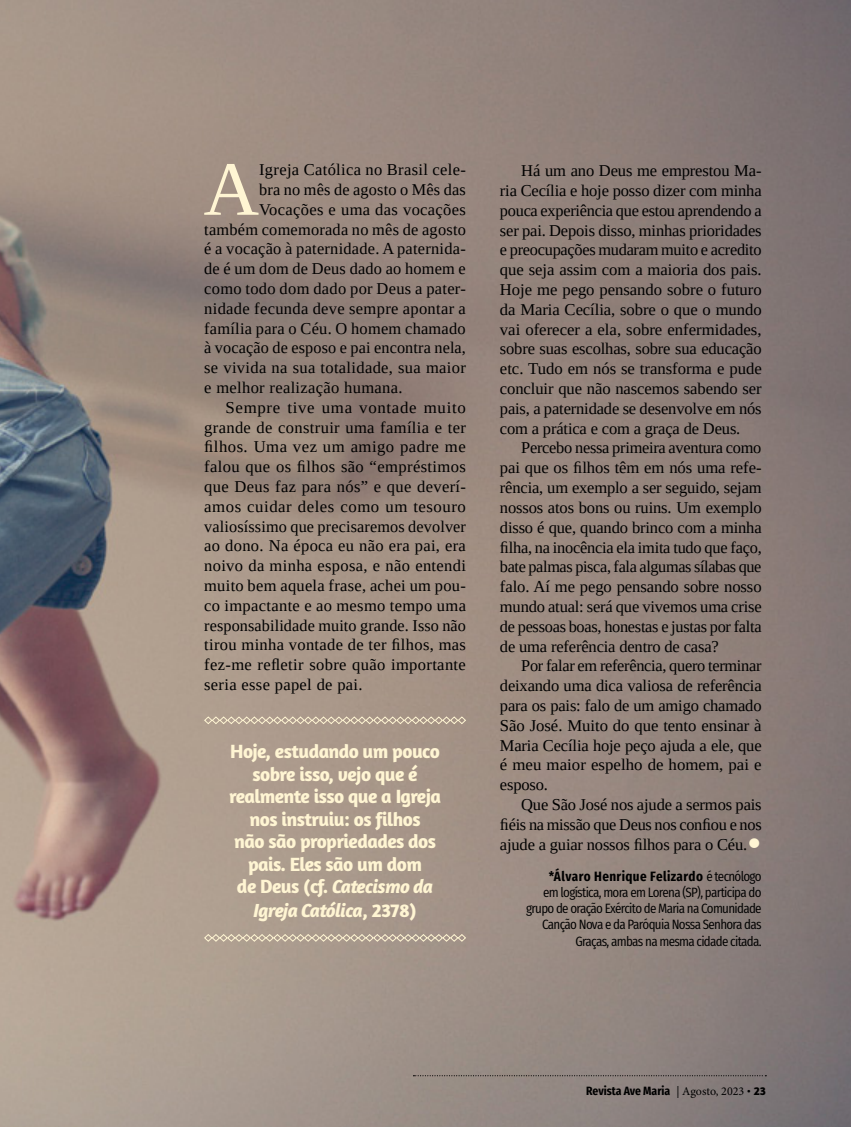
<style>
.page{position:relative;width:851px;height:1127px;background:#fff}
.page>*{position:absolute;margin:0;border:0;box-sizing:border-box;transform-origin:0 0}
.t1{font:76.95px "Tinos";color:#fff5d3}
.t2{font:41.25px "Tinos";color:#fff5d3}
.t3{font:700 19.5px/22.6px "Amaranth";letter-spacing:-.03em;color:#fff5d3;text-align:center}
.t4{font:16.5px/19.8px "Tinos";letter-spacing:.02em;color:#000;text-align:justify}
.t5{font:16.5px "Tinos";letter-spacing:.04em;color:#000}
.t6{font:13.5px/16.2px "Fira Sans Condensed";letter-spacing:-.05em;color:#000;text-align:right}
.t7{font:700 12px "Fira Sans Condensed";color:#000}
.s1{font-style:italic}
.s2{font-weight:700}
.s3{font-family:"Minion Pro";font-weight:400}
.s4{font-family:"Amaranth"}
</style>
<div class="page">
<img style="left:0;top:0;width:850px;height:1127px">
<svg style="left:204px;top:716px;width:262px;height:8px;background:#c3b4a0"></svg>
<svg style="left:204px;top:933px;width:262px;height:9px;background:#c0b29f"></svg>
<svg style="left:413px;top:1075px;width:353px;height:1px"></svg>
<h1 class="t1" style="left:203px;top:139px;width:57px">A</h1>
<p class="t4" style="left:259px;top:160px;width:208px">Igreja Católica no Brasil cele-</p>
<p class="t4" style="left:259px;top:179px;width:208px">bra no mês de agosto o Mês das</p>
<p class="t4" style="left:259px;top:199px;width:208px">Vocações e uma das vocações</p>
<p class="t4" style="left:204px;top:219px;width:263px">também comemorada no mês de agosto</p>
<p class="t4" style="left:204px;top:239px;width:263px">é a vocação à paternidade. A paternida-</p>
<p class="t4" style="left:204px;top:259px;width:263px">de é um dom de Deus dado ao homem e</p>
<p class="t4" style="left:204px;top:278px;width:263px">como todo dom dado por Deus a pater-</p>
<p class="t4" style="left:204px;top:298px;width:263px">nidade fecunda deve sempre apontar a</p>
<p class="t4" style="left:204px;top:318px;width:263px">família para o Céu. O homem chamado</p>
<p class="t4" style="left:204px;top:338px;width:263px">à vocação de esposo e pai encontra nela,</p>
<p class="t4" style="left:204px;top:358px;width:263px">se vivida na sua totalidade, sua maior</p>
<p class="t4" style="left:204px;top:377px;width:200px">e melhor realização humana.</p>
<p class="t5" style="left:225px;top:397px;width:242px">Sempre tive uma vontade muito</p>
<p class="t4" style="left:204px;top:417px;width:263px">grande de construir uma família e ter</p>
<p class="t4" style="left:204px;top:437px;width:263px">filhos. Uma vez um amigo padre me</p>
<p class="t4" style="left:204px;top:457px;width:263px">falou que os filhos são “empréstimos</p>
<p class="t4" style="left:204px;top:476px;width:263px">que Deus faz para nós” e que deverí-</p>
<p class="t4" style="left:204px;top:496px;width:263px">amos cuidar deles como um tesouro</p>
<p class="t4" style="left:204px;top:516px;width:263px">valiosíssimo que precisaremos devolver</p>
<p class="t4" style="left:204px;top:536px;width:263px">ao dono. Na época eu não era pai, era</p>
<p class="t4" style="left:204px;top:556px;width:263px">noivo da minha esposa, e não entendi</p>
<p class="t4" style="left:204px;top:575px;width:263px">muito bem aquela frase, achei um pou-</p>
<p class="t4" style="left:204px;top:595px;width:263px">co impactante e ao mesmo tempo uma</p>
<p class="t4" style="left:204px;top:615px;width:263px">responsabilidade muito grande. Isso não</p>
<p class="t4" style="left:204px;top:635px;width:263px">tirou minha vontade de ter filhos, mas</p>
<p class="t4" style="left:204px;top:655px;width:263px">fez-me refletir sobre quão importante</p>
<p class="t4" style="left:204px;top:674px;width:160px">seria esse papel de pai.</p>
<p class="t3" style="left:229px;top:739px;width:213px">Hoje, estudando um pouco sobre isso, vejo que é realmente isso que a Igreja nos instruiu: os filhos<br>não são propriedades dos pais. Eles são um dom<br>de Deus (cf. <span class="s1">Catecismo da<br>Igreja Católica</span>, 2378)</p>
<p class="t4" style="left:500px;top:161px;width:263px;text-indent:21px">Há um ano Deus me emprestou Ma&shy;ria Cecília e hoje posso dizer com minha pouca experiência que estou aprendendo a ser pai. Depois disso, minhas prioridades e preocupações mudaram muito e acredito que seja assim com a maioria dos pais.<br>Hoje me pego pensando sobre o futuro da Maria Cecília, sobre o que o mundo vai oferecer a ela, sobre enfermidades, sobre suas escolhas, sobre sua educação etc. Tudo em nós se transforma e pude concluir que não nascemos sabendo ser pais, a paternidade se desenvolve em nós com a prática e com a graça de Deus.</p>
<p class="t4" style="left:500px;top:438px;width:263px;text-indent:21px">Percebo nessa primeira aventura como pai que os filhos têm em nós uma refe&shy;rência, um exemplo a ser seguido, sejam nossos atos bons ou ruins. Um exemplo disso é que, quando brinco com a minha filha, na inocência ela imita tudo que faço, bate palmas pisca, fala algumas sílabas que falo. Aí me pego pensando sobre nosso mundo atual: será que vivemos uma crise de pessoas boas, honestas e justas por falta de uma referência dentro de casa?</p>
<p class="t4" style="left:500px;top:656px;width:263px;text-indent:21px">Por falar em referência, quero terminar deixando uma dica valiosa de referência para os pais: falo de um amigo chamado São José. Muito do que tento ensinar à Maria Cecília hoje peço ajuda a ele, que é meu maior espelho de homem, pai e esposo.</p>
<p class="t4" style="left:500px;top:794px;width:263px;text-indent:21px">Que São José nos ajude a sermos pais fiéis na missão que Deus nos confiou e nos ajude a guiar nossos filhos para o Céu.</p>
<h2 class="t2" style="left:747px;top:816px;width:16px">•</h2>
<p class="t6" style="left:526px;top:866px;width:237px"><span class="s2">*Álvaro Henrique Felizardo</span> é tecnólogo<br>em logística, mora em Lorena (SP), participa do grupo de oração Exército de Maria na Comunidade Canção Nova e da Paróquia Nossa Senhora das Graças, ambas na mesma cidade citada.</p>
<p class="t7" style="left:586px;top:1080px;width:181px">Revista Ave Maria <span class="s3">| Agosto, 2023</span> <span class="s4">• 23</span></p>
</div>
